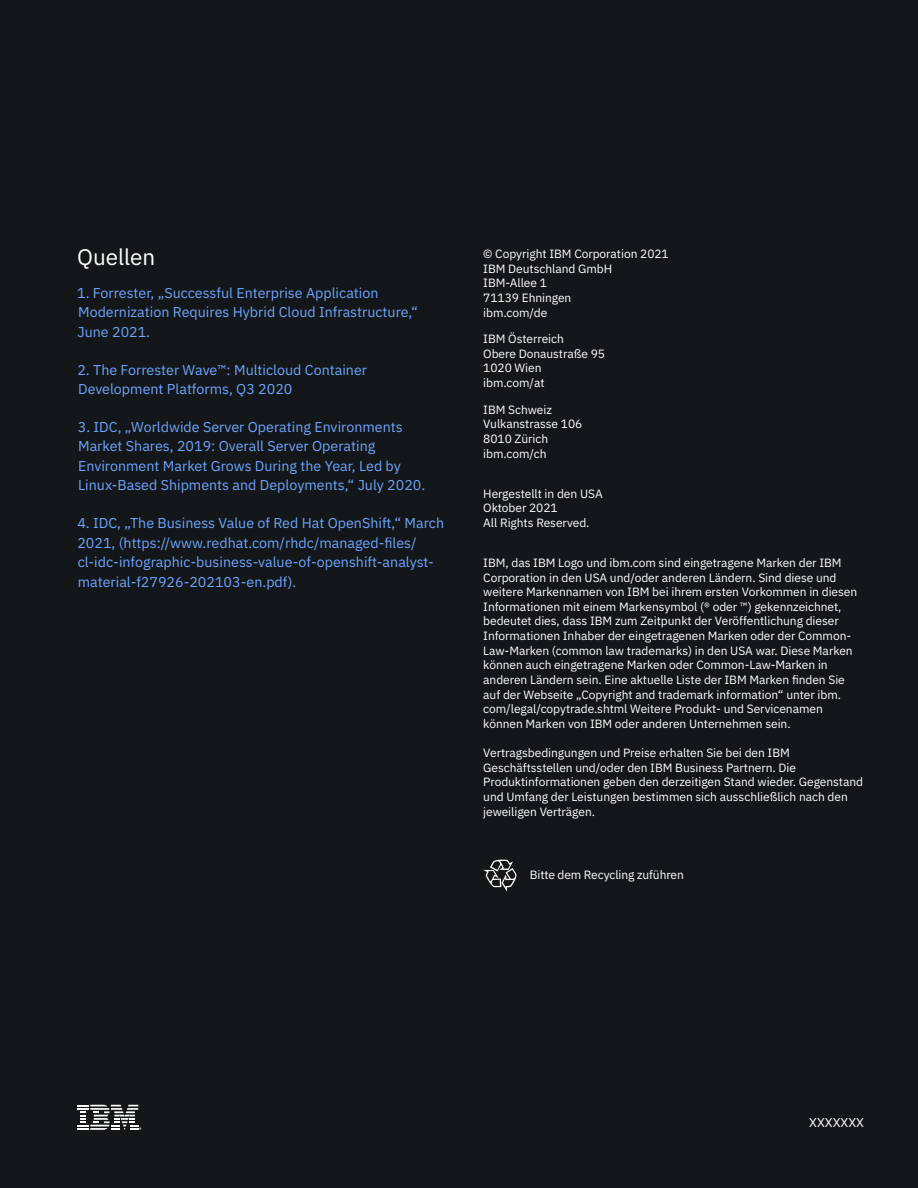
<style>
.page{position:relative;width:918px;height:1188px;background:#13171a}
.page>*{position:absolute;margin:0;border:0;box-sizing:border-box;transform-origin:0 0}
._2A_head__color{font:22.5px "IBM Plex Sans";color:#fff}
.t1{font:14.25px/19.5px "IBM Plex Sans";color:#6ea6ff}
._2D_body{font:12.75px "IBM Plex Sans";color:#fff}
.legal_copy{font:12px/14.7px "IBM Plex Sans";letter-spacing:-.005em;color:#fff}
.t2{font:6.75px "Myriad Pro";color:#fff}
</style>
<div class="page">
<svg style="left:483px;top:860px;width:34px;height:32px"></svg>
<svg style="left:77px;top:1105px;width:61px;height:25px"></svg>
<p class="_2A_head__color" style="left:77px;top:240px;width:80px">Quellen</p>
<p class="t1" style="left:77px;top:282px;width:342px">1. Forrester, „Successful Enterprise Application<br>Modernization Requires Hybrid Cloud Infrastructure,“<br>June 2021.</p>
<p class="t1" style="left:77px;top:359px;width:291px">2. The Forrester Wave™: Multicloud Container<br>Development Platforms, Q3 2020</p>
<p class="t1" style="left:78px;top:416px;width:349px">3. IDC, „Worldwide Server Operating Environments Market Shares, 2019: Overall Server Operating Environment Market Grows During the Year, Led by Linux-Based Shipments and Deployments,“ July 2020.</p>
<p class="t1" style="left:77px;top:512px;width:368px">4. IDC, „The Business Value of Red Hat OpenShift,“ March 2021, (https://www.redhat.com/rhdc/managed-files/ cl-idc-infographic-business-value-of-openshift-analyst&shy;material-f27926-202103-en.pdf).</p>
<p class="legal_copy" style="left:483px;top:245px;width:187px">© Copyright IBM Corporation 2021</p>
<p class="legal_copy" style="left:483px;top:260px;width:130px">IBM Deutschland GmbH</p>
<p class="legal_copy" style="left:483px;top:275px;width:65px">IBM-Allee 1</p>
<p class="legal_copy" style="left:483px;top:289px;width:90px">71139 Ehningen</p>
<p class="legal_copy" style="left:483px;top:304px;width:66px">ibm.com/de</p>
<p class="legal_copy" style="left:483px;top:331px;width:82px">IBM Österreich</p>
<p class="legal_copy" style="left:483px;top:345px;width:123px">Obere Donaustraße 95</p>
<p class="legal_copy" style="left:483px;top:360px;width:60px">1020 Wien</p>
<p class="legal_copy" style="left:483px;top:374px;width:63px">ibm.com/at</p>
<p class="legal_copy" style="left:483px;top:401px;width:70px">IBM Schweiz</p>
<p class="legal_copy" style="left:483px;top:416px;width:101px">Vulkanstrasse 106</p>
<p class="legal_copy" style="left:483px;top:430px;width:67px">8010 Zürich</p>
<p class="legal_copy" style="left:483px;top:445px;width:65px">ibm.com/ch</p>
<p class="legal_copy" style="left:483px;top:485px;width:121px">Hergestellt in den USA</p>
<p class="legal_copy" style="left:483px;top:500px;width:76px">Oktober 2021</p>
<p class="legal_copy" style="left:483px;top:514px;width:108px">All Rights Reserved.</p>
<p class="legal_copy" style="left:483px;top:554px;width:376px">IBM, das IBM Logo und ibm.com sind eingetragene Marken der IBM Corporation in den USA und/oder anderen Ländern. Sind diese und weitere Markennamen von IBM bei ihrem ersten Vorkommen in diesen Informationen mit einem Markensymbol (® oder ™) gekennzeichnet, bedeutet dies, dass IBM zum Zeitpunkt der Veröffentlichung dieser Informationen Inhaber der eingetragenen Marken oder der Common-Law-Marken (common law trademarks) in den USA war. Diese Marken können auch eingetragene Marken oder Common-Law-Marken in anderen Ländern sein. Eine aktuelle Liste der IBM Marken finden Sie auf der Webseite „Copyright and trademark information“ unter ibm. com/legal/copytrade.shtml Weitere Produkt- und Servicenamen können Marken von IBM oder anderen Unternehmen sein.</p>
<p class="legal_copy" style="left:483px;top:744px;width:381px">Vertragsbedingungen und Preise erhalten Sie bei den IBM Geschäftsstellen und/oder den IBM Business Partnern. Die Produktinformationen geben den derzeitigen Stand wieder. Gegenstand und Umfang der Leistungen bestimmen sich ausschließlich nach den jeweiligen Verträgen.</p>
<p class="legal_copy" style="left:530px;top:867px;width:156px">Bitte dem Recycling zuführen</p>
<p class="t2" style="left:139px;top:1126px;width:4px">®</p>
<p class="_2D_body" style="left:809px;top:1113px;width:56px">XXXXXXX</p>
</div>
